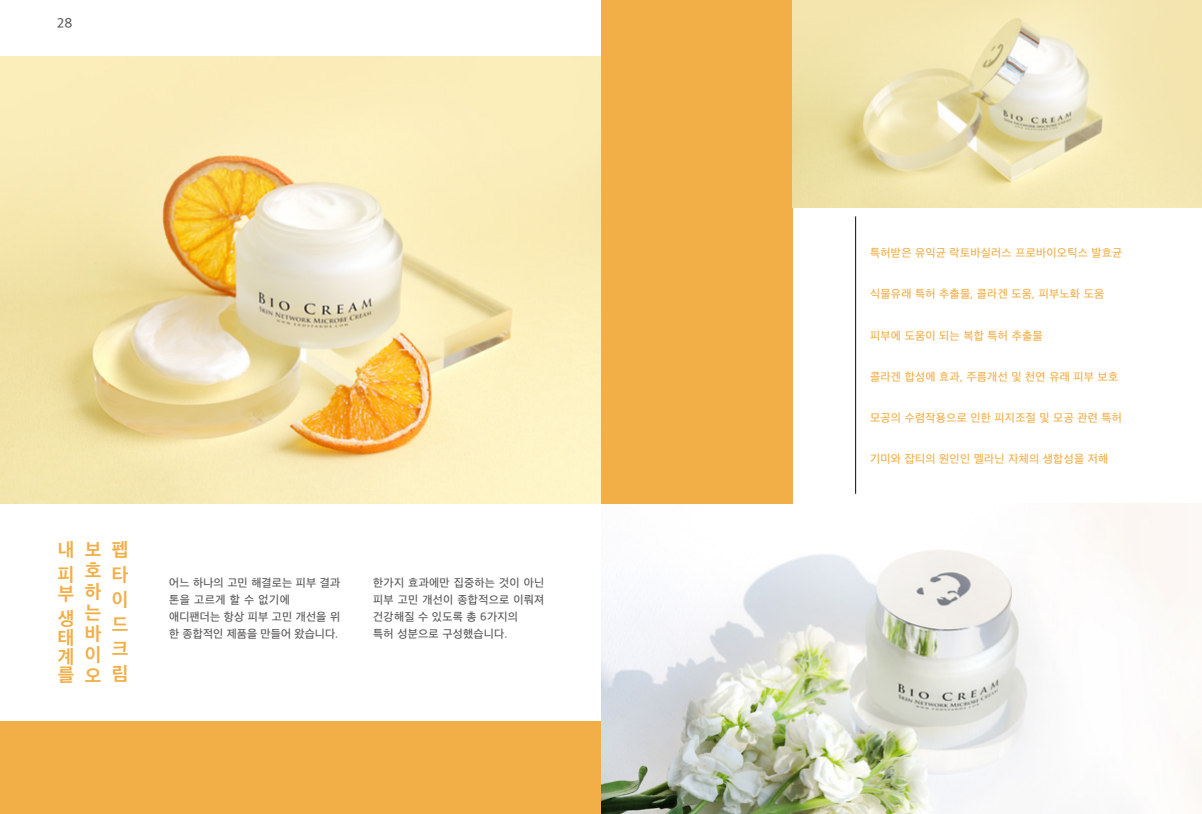
<style>
.page{position:relative;width:1202px;height:814px;background:#fff}
.page>*{position:absolute;margin:0;border:0;box-sizing:border-box;transform-origin:0 0}
.t1{font:18px/21.1px "SD Gothic Neoa g Bd";color:#f2ae47;text-align:justify}
.t2{font:13px "SD Gothic Neoa e Md";color:#595757}
.t3{font:11px "SD Gothic Neoa e Md";letter-spacing:.025em;color:#f2ae47}
.t4{font:11px/17px "SD Gothic Neoa e Md";letter-spacing:.025em;color:#595757}
</style>
<div class="page">
<img style="left:0;top:57px;width:601px;height:446px">
<div style="left:0;top:721px;width:601px;height:93px;background:#f2ae47"></div>
<img style="left:601px;top:503px;width:601px;height:311px">
<hr style="left:855px;top:216px;width:1px;height:278px;background:#000a1c">
<div style="left:601px;top:0;width:192px;height:503px;background:#f2ae47"></div>
<img style="left:793px;top:0;width:409px;height:207px">
<p class="t2" style="left:57px;top:17px;width:17px">28</p>
<h1 class="t1" style="left:85px;top:539px;width:18px;text-indent:-27px">내 보 호 하 는 바 이 오</h1>
<h1 class="t1" style="left:112px;top:537px;width:18px;line-height:24.8px">펩 타 이 드 크 림</h1>
<h1 class="t1" style="left:58px;top:565px;width:18px;line-height:18.9px">피 부</h1>
<h1 class="t1" style="left:58px;top:608px;width:18px;line-height:18.9px">생 태 계 를</h1>
<p class="t4" style="left:169px;top:574px;width:173px">어느 하나의 고민 해결로는 피부 결과 톤을 고르게 할 수 없기에 애디팬더는 항상 피부 고민 개선을 위 한 종합적인 제품을 만들어 왔습니다.</p>
<p class="t4" style="left:373px;top:574px;width:173px">한가지 효과에만 집중하는 것이 아닌 피부 고민 개선이 종합적으로 이뤄져 건강해질 수 있도록 총 6가지의<br>특허 성분으로 구성했습니다.</p>
<p class="t3" style="left:870px;top:247px;width:254px">특허받은 유익균 락토바실러스 프로바이오틱스 발효균</p>
<p class="t3" style="left:870px;top:289px;width:236px">식물유래 특허 추출물, 콜라겐 도움, 피부노화 도움</p>
<p class="t3" style="left:870px;top:330px;width:174px">피부에 도움이 되는 복합 특허 추출물</p>
<p class="t3" style="left:870px;top:371px;width:249px">콜라겐 합성에 효과, 주름개선 및 천연 유래 피부 보호</p>
<p class="t3" style="left:870px;top:412px;width:253px">모공의 수렴작용으로 인한 피지조절 및 모공 관련 특허</p>
<p class="t3" style="left:870px;top:453px;width:240px">기미와 잡티의 원인인 멜라닌 자체의 생합성을 저해</p>
</div>
